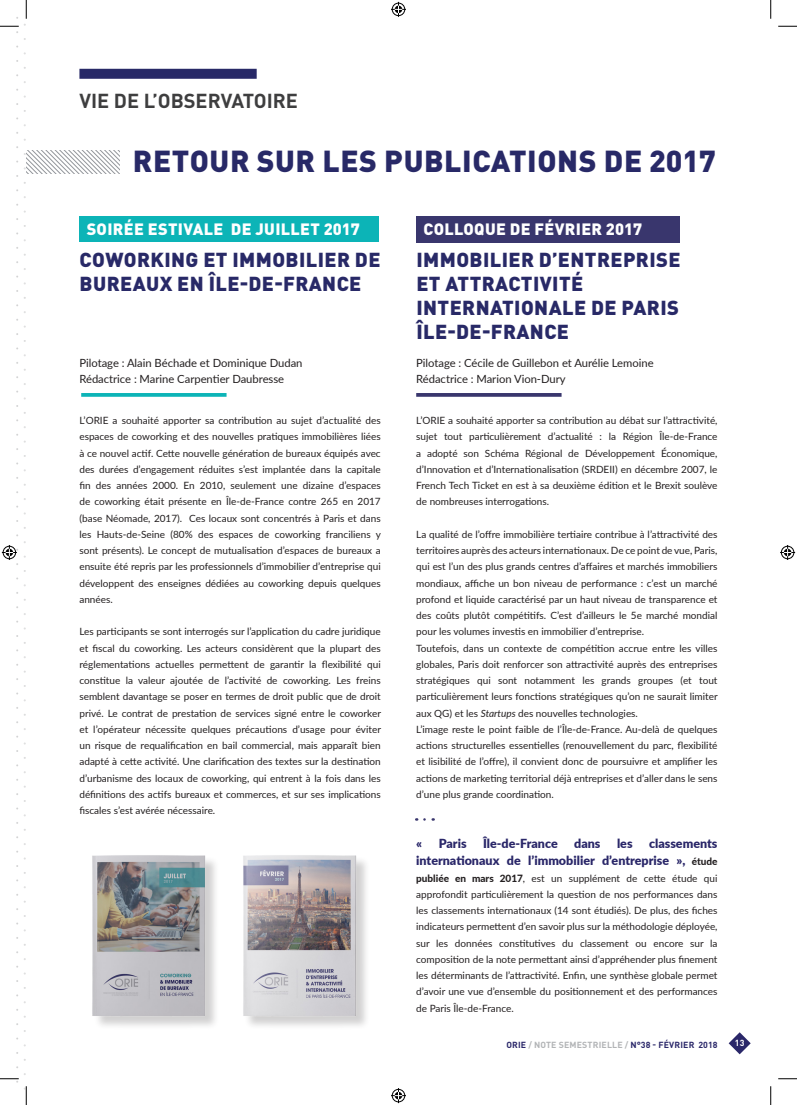
<style>
.page{position:relative;width:797px;height:1105px;background:#fff}
.page>*{position:absolute;margin:0;border:0;box-sizing:border-box;transform-origin:0 0}
.t1{font:900 30px "DIN Pro";letter-spacing:.02em;color:#282967}
.t2{font:900 20px/24px "DIN Pro";letter-spacing:.02em;color:#282967}
.t3{font:700 20px "DIN Pro";color:#3e3e3f}
.t4{font:900 16.25px "DIN Pro";letter-spacing:.02em;color:#fff}
.t5{font:900 12.5px/17.5px "Lato";color:#2a2769;text-align:right}
.t6{font:11.25px/16.2px "Lato";color:#231f20}
.t7{font:10px/16.2px "Lato";color:#231f20;text-align:justify}
.t8{font:700 8.75px "DIN Pro";letter-spacing:.02em;color:#2a2769}
.t9{font:700 8.75px "DIN Pro";color:#fff}
.s1{font-style:italic}
.s2{font-weight:800;font-size:10px;color:#231f20}
.s3{font-weight:800}
.s4{color:#b2b4b6}
</style>
<div class="page">
<svg style="left:728px;top:1032px;width:22px;height:22px"></svg>
<svg style="left:416px;top:393px;width:145px;height:4px"></svg>
<svg style="left:424px;top:818px;width:9px;height:3px"></svg>
<div style="left:416px;top:216px;width:263px;height:26px;background:#39366d"></div>
<div style="left:79px;top:216px;width:300px;height:26px;background:#0cb4b7"></div>
<svg style="left:81px;top:393px;width:145px;height:4px"></svg>
<svg style="left:26px;top:150px;width:93px;height:23px"></svg>
<div style="left:79px;top:69px;width:178px;height:10px;background:#282967"></div>
<img style="left:92px;top:855px;width:123px;height:171px">
<img style="left:243px;top:855px;width:123px;height:171px">
<svg style="left:0;top:25px;width:19px;height:2px"></svg>
<svg style="left:778px;top:25px;width:19px;height:2px"></svg>
<svg style="left:0;top:1078px;width:19px;height:1px"></svg>
<svg style="left:778px;top:1078px;width:19px;height:1px"></svg>
<svg style="left:25px;top:0;width:2px;height:19px"></svg>
<svg style="left:25px;top:1086px;width:2px;height:19px"></svg>
<svg style="left:770px;top:0;width:1px;height:19px"></svg>
<svg style="left:770px;top:1086px;width:1px;height:19px"></svg>
<svg style="left:391px;top:2px;width:15px;height:15px"></svg>
<svg style="left:391px;top:1088px;width:15px;height:15px"></svg>
<svg style="left:2px;top:545px;width:15px;height:15px"></svg>
<svg style="left:780px;top:545px;width:15px;height:15px"></svg>
<h2 class="t3" style="left:79px;top:84px;width:220px">VIE DE L’OBSERVATOIRE</h2>
<h1 class="t1" style="left:133px;top:135px;width:584px">RETOUR SUR LES PUBLICATIONS DE 2017</h1>
<h3 class="t4" style="left:87px;top:215px;width:275px">SOIRÉE ESTIVALE DE JUILLET 2017</h3>
<h2 class="t2" style="left:80px;top:245px;width:302px">COWORKING ET IMMOBILIER DE<br>BUREAUX EN ÎLE-DE-FRANCE</h2>
<p class="t6" style="left:79px;top:354px;width:224px">Pilotage : Alain Béchade et Dominique Dudan<br>Rédactrice : Marine Carpentier Daubresse</p>
<p class="t7" style="left:79px;top:412px;width:303px">L’ORIE a souhaité apporter sa contribution au sujet d’actualité des espaces de coworking et des nouvelles pratiques immobilières liées à ce nouvel actif. Cette nouvelle génération de bureaux équipés avec des durées d’engagement réduites s’est implantée dans la capitale fin des années 2000. En 2010, seulement une dizaine d’espaces de coworking était présente en Île-de-France contre 265 en 2017 (base Néomade, 2017). Ces locaux sont concentrés à Paris et dans les Hauts-de-Seine (80% des espaces de coworking franciliens y sont présents). Le concept de mutualisation d’espaces de bureaux a ensuite été repris par les professionnels d’immobilier d’entreprise qui développent des enseignes dédiées au coworking depuis quelques années.</p>
<p class="t7" style="left:79px;top:623px;width:303px">Les participants se sont interrogés sur l’application du cadre juridique et fiscal du coworking. Les acteurs considèrent que la plupart des réglementations actuelles permettent de garantir la flexibilité qui constitue la valeur ajoutée de l’activité de coworking. Les freins semblent davantage se poser en termes de droit public que de droit privé. Le contrat de prestation de services signé entre le coworker et l’opérateur nécessite quelques précautions d’usage pour éviter un risque de requalification en bail commercial, mais apparaît bien adapté à cette activité. Une clarification des textes sur la destination d’urbanisme des locaux de coworking, qui entrent à la fois dans les définitions des actifs bureaux et commerces, et sur ses implications fiscales s’est avérée nécessaire.</p>
<h3 class="t4" style="left:423px;top:215px;width:220px">COLLOQUE DE FÉVRIER 2017</h3>
<h2 class="t2" style="left:416px;top:245px;width:266px">IMMOBILIER D’ENTREPRISE<br>ET ATTRACTIVITÉ<br>INTERNATIONALE DE PARIS<br>ÎLE-DE-FRANCE</h2>
<p class="t6" style="left:416px;top:354px;width:239px">Pilotage : Cécile de Guillebon et Aurélie Lemoine<br>Rédactrice : Marion Vion-Dury</p>
<p class="t7" style="left:416px;top:412px;width:303px">L’ORIE a souhaité apporter sa contribution au débat sur l’attractivité, sujet tout particulièrement d’actualité : la Région Île-de-France a adopté son Schéma Régional de Développement Économique, d’Innovation et d’Internationalisation (SRDEII) en décembre 2007, le French Tech Ticket en est à sa deuxième édition et le Brexit soulève de nombreuses interrogations.</p>
<p class="t7" style="left:416px;top:526px;width:303px;text-align:left">La qualité de l’offre immobilière tertiaire contribue à l’attractivité des territoires auprès des acteurs internationaux. De ce point de vue, Paris, qui est l’un des plus grands centres d’affaires et marchés immobiliers mondiaux, affiche un bon niveau de performance : c’est un marché profond et liquide caractérisé par un haut niveau de transparence et des coûts plutôt compétitifs. C’est d’ailleurs le 5e marché mondial pour les volumes investis en immobilier d’entreprise.<br>Toutefois, dans un contexte de compétition accrue entre les villes globales, Paris doit renforcer son attractivité auprès des entreprises stratégiques qui sont notamment les grands groupes (et tout particulièrement leurs fonctions stratégiques qu’on ne saurait limiter aux QG) et les <span class="s1">Startups</span> des nouvelles technologies.<br>L’image reste le point faible de l’Île-de-France. Au-delà de quelques actions structurelles essentielles (renouvellement du parc, flexibilité et lisibilité de l’offre), il convient donc de poursuivre et amplifier les actions de marketing territorial déjà entreprises et d’aller dans le sens d’une plus grande coordination.</p>
<p class="t5" style="left:416px;top:834px;width:7px">«</p>
<p class="t5" style="left:438px;top:834px;width:29px">Paris</p>
<p class="t5" style="left:483px;top:834px;width:76px">Île-de-France</p>
<p class="t5" style="left:574px;top:834px;width:28px">dans</p>
<p class="t5" style="left:617px;top:834px;width:17px">les</p>
<p class="t5" style="left:416px;top:834px;width:303px">classements<br>internationaux de l’immobilier d’entreprise », <span class="s2">étude</span></p>
<p class="t7" style="left:416px;top:869px;width:303px"><span class="s3">publiée en mars 2017</span>, est un supplément de cette étude qui approfondit particulièrement la question de nos performances dans les classements internationaux (14 sont étudiés). De plus, des fiches indicateurs permettent d’en savoir plus sur la méthodologie déployée, sur les données constitutives du classement ou encore sur la composition de la note permettant ainsi d’appréhender plus finement les déterminants de l’attractivité. Enfin, une synthèse globale permet d’avoir une vue d’ensemble du positionnement et des performances de Paris Île-de-France.</p>
<p class="t8" style="left:506px;top:1038px;width:213px">ORIE <span class="s4">/ NOTE SEMESTRIELLE /</span> N°38 - FÉVRIER 2018</p>
<p class="t9" style="left:735px;top:1036px;width:11px">13</p>
</div>
